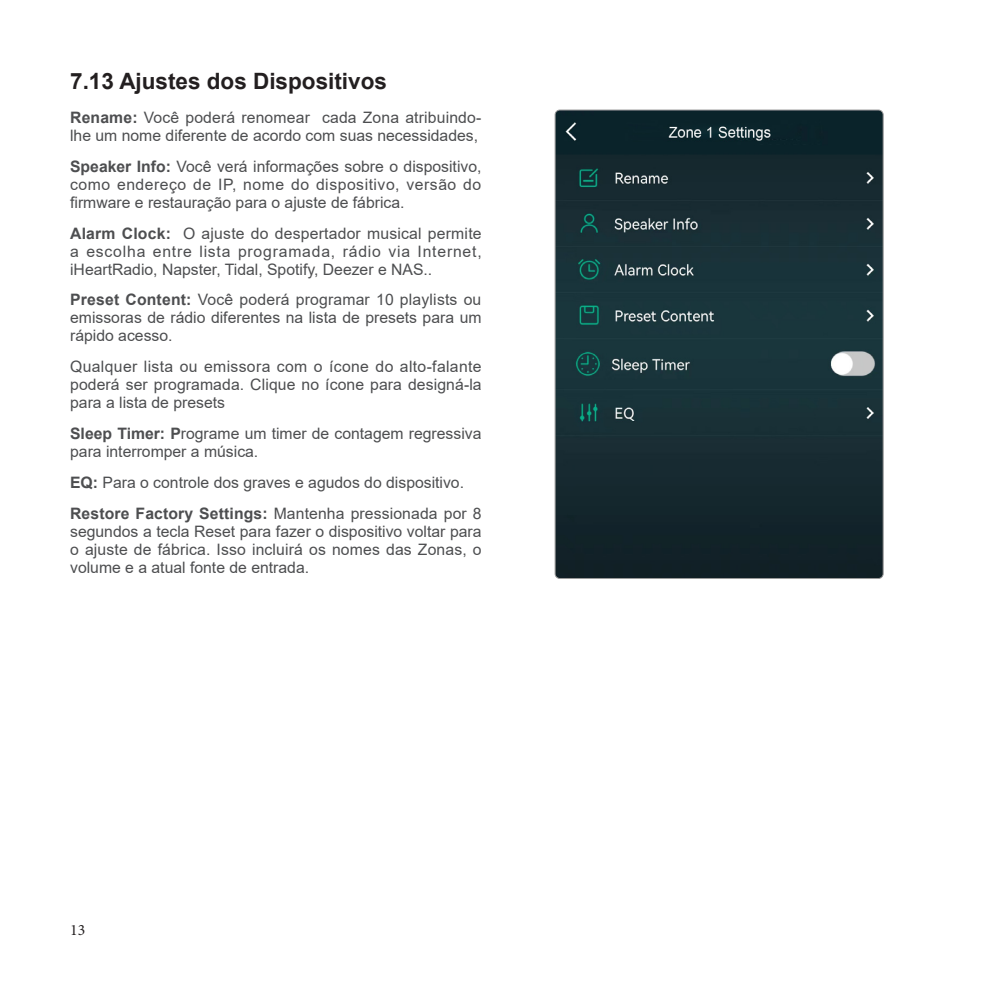
<style>
.page{position:relative;width:995px;height:995px;background:#fff}
.page>*{position:absolute;margin:0;border:0;box-sizing:border-box;transform-origin:0 0}
.主标题{font:700 22.5px "Arial";color:#231f20}
.t1{font:15.75px/18px "Arial";color:#4d4e50;text-align:justify}
.t2{font:15.75px "Minion Pro";color:#231f20}
.s1{font-weight:700}
</style>
<div class="page">
<img style="left:555px;top:110px;width:328px;height:468px">
<div style="left:555px;top:110px;width:328px;height:469px;border:1px solid #999;border-radius:5px"></div>
<p class="主标题" style="left:70px;top:66px;width:318px">7.13 Ajustes dos Dispositivos</p>
<p class="t1" style="left:70px;top:109px;width:413px"><span class="s1">Rename:</span> Você poderá renomear cada Zona atribuindo&shy;lhe um nome diferente de acordo com suas necessidades,</p>
<p class="t1" style="left:70px;top:157px;width:413px"><span class="s1">Speaker Info:</span> Você verá informações sobre o dispositivo, como endereço de IP, nome do dispositivo, versão do firmware e restauração para o ajuste de fábrica.</p>
<p class="t1" style="left:70px;top:224px;width:413px"><span class="s1">Alarm Clock:</span> O ajuste do despertador musical permite a escolha entre lista programada, rádio via Internet, iHeartRadio, Napster, Tidal, Spotify, Deezer e NAS..</p>
<p class="t1" style="left:70px;top:291px;width:413px"><span class="s1">Preset Content:</span> Você poderá programar 10 playlists ou emissoras de rádio diferentes na lista de presets para um rápido acesso.</p>
<p class="t1" style="left:70px;top:358px;width:413px">Qualquer lista ou emissora com o ícone do alto-falante poderá ser programada. Clique no ícone para designá-la para a lista de presets</p>
<p class="t1" style="left:70px;top:424px;width:413px"><span class="s1">Sleep Timer: P</span>rograme um timer de contagem regressiva para interromper a música.</p>
<p class="t1" style="left:70px;top:473px;width:395px"><span class="s1">EQ:</span> Para o controle dos graves e agudos do dispositivo.</p>
<p class="t1" style="left:70px;top:504px;width:413px"><span class="s1">Restore Factory Settings:</span> Mantenha pressionada por 8 segundos a tecla Reset para fazer o dispositivo voltar para o ajuste de fábrica. Isso incluirá os nomes das Zonas, o volume e a atual fonte de entrada.</p>
<p class="t2" style="left:70px;top:919px;width:17px">13</p>
</div>
